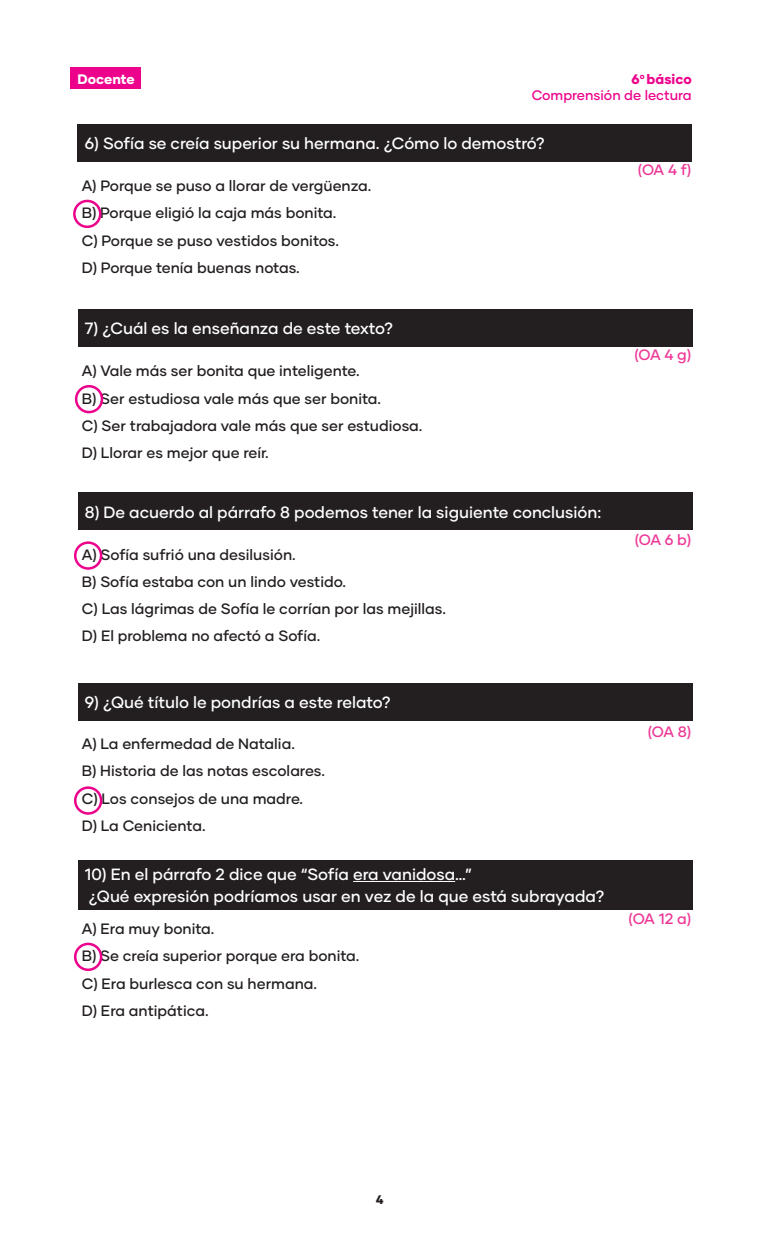
<style>
.page{position:relative;width:765px;height:1260px;background:#fff}
.page>*{position:absolute;margin:0;border:0;box-sizing:border-box;transform-origin:0 0}
.txt{font:500 16.25px "Gilmer";color:#fff}
.txt-2{font:500 15px "Gilmer";color:#231f20}
.bullet_check{font:500 15px "Gilmer";letter-spacing:-.035em;color:#ed3896}
.t1{font:500 13.75px/16.2px "Gilmer";color:#ed028c;text-align:right}
.t2{font:800 13.75px "Gilmer";color:#fff}
.t3{font:800 12.5px "Gilmer";color:#231f20}
.s1{font-weight:800}
</style>
<div class="page">
<div style="left:70px;top:67px;width:71px;height:22px;background:#ed028c"></div>
<div style="left:78px;top:124px;width:614px;height:37px;background:#231f20"></div>
<div style="left:78px;top:309px;width:614px;height:38px;background:#231f20"></div>
<div style="left:78px;top:493px;width:614px;height:37px;background:#231f20"></div>
<div style="left:78px;top:683px;width:614px;height:38px;background:#231f20"></div>
<div style="left:78px;top:860px;width:614px;height:49px;background:#231f20"></div>
<hr style="left:353px;top:881px;width:102px;height:1px;background:#fff">
<div style="left:73px;top:200px;width:28px;height:28px;border:2px solid #ed028c;border-radius:50%"></div>
<div style="left:75px;top:385px;width:28px;height:28px;border:2px solid #ed028c;border-radius:50%"></div>
<div style="left:74px;top:541px;width:28px;height:29px;border:2px solid #ed028c;border-radius:50%"></div>
<div style="left:74px;top:786px;width:28px;height:29px;border:2px solid #ed028c;border-radius:50%"></div>
<div style="left:74px;top:943px;width:28px;height:28px;border:2px solid #ed028c;border-radius:50%"></div>
<p class="t2" style="left:78px;top:70px;width:59px">Docente</p>
<p class="t1" style="left:532px;top:71px;width:162px"><span class="s1">6</span><sup>o</sup> <span class="s1">básico<br></span>Comprensión de lectura</p>
<p class="txt" style="left:85px;top:133px;width:462px">6) Sofía se creía superior su hermana. ¿Cómo lo demostró?</p>
<p class="txt-2" style="left:82px;top:176px;width:291px">A) Porque se puso a llorar de vergüenza.</p>
<p class="txt-2" style="left:82px;top:204px;width:256px">B) Porque eligió la caja más bonita.</p>
<p class="txt-2" style="left:82px;top:231px;width:259px">C) Porque se puso vestidos bonitos.</p>
<p class="txt-2" style="left:82px;top:258px;width:220px">D) Porque tenía buenas notas.</p>
<p class="txt" style="left:85px;top:319px;width:310px">7) ¿Cuál es la enseñanza de este texto?</p>
<p class="txt-2" style="left:82px;top:362px;width:279px">A) Vale más ser bonita que inteligente.</p>
<p class="txt-2" style="left:82px;top:389px;width:301px">B) Ser estudiosa vale más que ser bonita.</p>
<p class="txt-2" style="left:82px;top:416px;width:342px">C) Ser trabajadora vale más que ser estudiosa.</p>
<p class="txt-2" style="left:82px;top:444px;width:189px">D) Llorar es mejor que reír.</p>
<p class="txt" style="left:85px;top:502px;width:518px">8) De acuerdo al párrafo 8 podemos tener la siguiente conclusión:</p>
<p class="txt-2" style="left:82px;top:545px;width:216px">A) Sofía sufrió una desilusión.</p>
<p class="txt-2" style="left:82px;top:572px;width:266px">B) Sofía estaba con un lindo vestido.</p>
<p class="txt-2" style="left:82px;top:599px;width:366px">C) Las lágrimas de Sofía le corrían por las mejillas.</p>
<p class="txt-2" style="left:82px;top:627px;width:240px">D) El problema no afectó a Sofía.</p>
<p class="txt" style="left:85px;top:693px;width:308px">9) ¿Qué título le pondrías a este relato?</p>
<p class="txt-2" style="left:82px;top:735px;width:215px">A) La enfermedad de Natalia.</p>
<p class="txt-2" style="left:82px;top:762px;width:245px">B) Historia de las notas escolares.</p>
<p class="txt-2" style="left:82px;top:789px;width:223px">C) Los consejos de una madre.</p>
<p class="txt-2" style="left:82px;top:816px;width:125px">D) La Cenicienta.</p>
<p class="txt" style="left:85px;top:864px;width:389px">10) En el párrafo 2 dice que “Sofía era vanidosa…”</p>
<p class="txt" style="left:89px;top:886px;width:517px">¿Qué expresión podríamos usar en vez de la que está subrayada?</p>
<p class="txt-2" style="left:82px;top:919px;width:134px">A) Era muy bonita.</p>
<p class="txt-2" style="left:82px;top:947px;width:279px">B) Se creía superior porque era bonita.</p>
<p class="txt-2" style="left:82px;top:974px;width:237px">C) Era burlesca con su hermana.</p>
<p class="txt-2" style="left:82px;top:1001px;width:129px">D) Era antipática.</p>
<p class="bullet_check" style="left:638px;top:161px;width:55px">(OA 4 f)</p>
<p class="bullet_check" style="left:634px;top:346px;width:59px">(OA 4 g)</p>
<p class="bullet_check" style="left:635px;top:531px;width:58px">(OA 6 b)</p>
<p class="bullet_check" style="left:648px;top:722px;width:45px">(OA 8)</p>
<p class="bullet_check" style="left:629px;top:910px;width:64px">(OA 12 a)</p>
<p class="t3" style="left:376px;top:1192px;width:9px">4</p>
</div>
